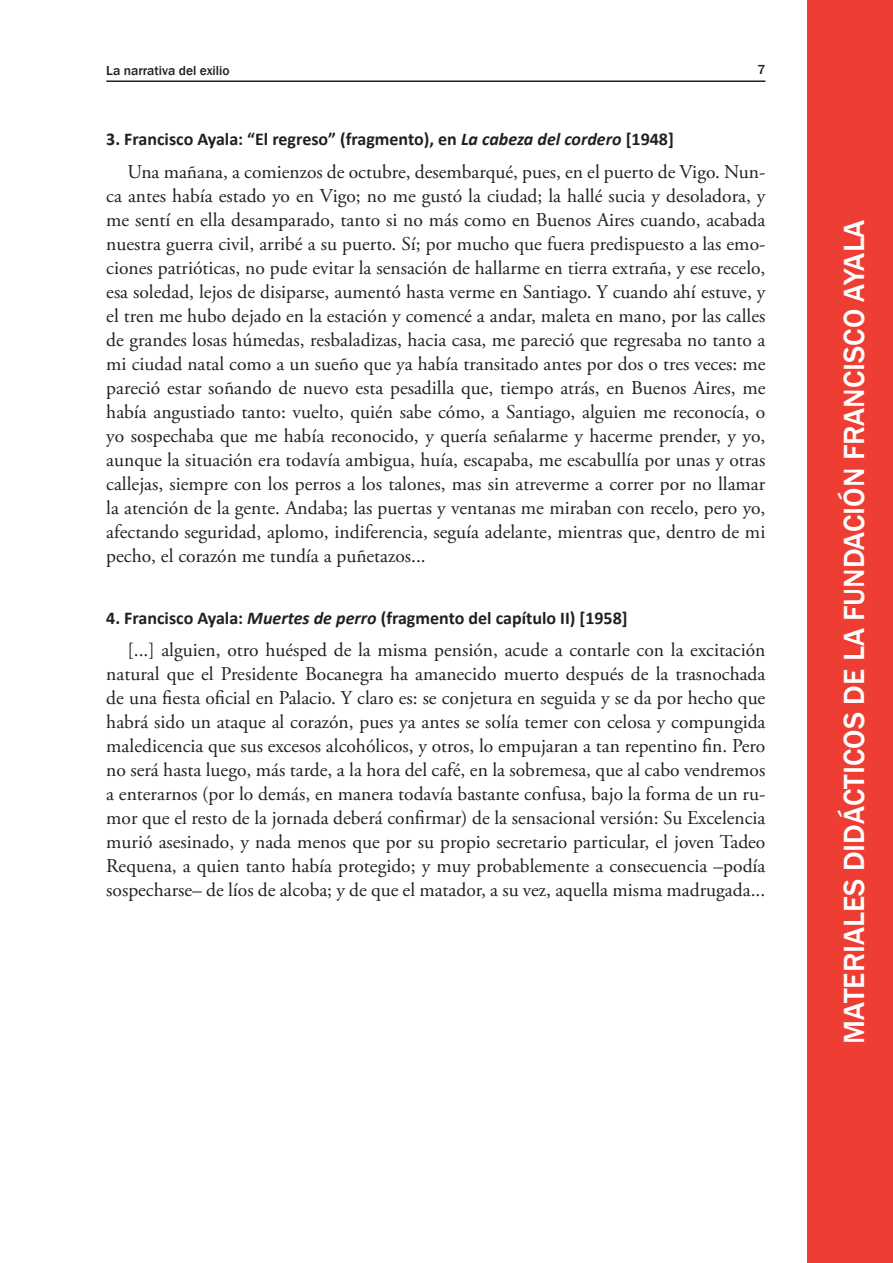
<style>
.page{position:relative;width:893px;height:1263px;background:#fff}
.page>*{position:absolute;margin:0;border:0;box-sizing:border-box;transform-origin:0 0}
.t1{font:500 30px "Franklin Gothic";color:#fff}
.t2{font:19.5px/24px "Adobe Garamond Pro";color:#231f20;text-align:justify}
.t3{font:700 18px "Calibri";color:#231f20}
.t4{font:500 13.5px "Franklin Gothic";color:#231f20}
.s1{font-style:italic}
</style>
<div class="page">
<hr style="left:106px;top:80px;width:659px;height:2px;background:#231f20">
<div style="left:807px;top:0;width:86px;height:1263px;background:#ee3e34"></div>
<p class="t4" style="left:106px;top:62px;width:125px">La narrativa del exilio</p>
<p class="t4" style="left:757px;top:62px;width:9px">7</p>
<p class="t3" style="left:106px;top:128px;width:569px">3. Francisco Ayala: “El regreso” (fragmento), en <span class="s1">La cabeza del cordero</span> [1948]</p>
<p class="t2" style="left:106px;top:160px;width:661px;text-indent:21px">Una mañana, a comienzos de octubre, desembarqué, pues, en el puerto de Vigo. Nun&shy;ca antes había estado yo en Vigo; no me gustó la ciudad; la hallé sucia y desoladora, y me sentí en ella desamparado, tanto si no más como en Buenos Aires cuando, acabada nuestra guerra civil, arribé a su puerto. Sí; por mucho que fuera predispuesto a las emo&shy;ciones patrióticas, no pude evitar la sensación de hallarme en tierra extraña, y ese recelo, esa soledad, lejos de disiparse, aumentó hasta verme en Santiago. Y cuando ahí estuve, y el tren me hubo dejado en la estación y comencé a andar, maleta en mano, por las calles de grandes losas húmedas, resbaladizas, hacia casa, me pareció que regresaba no tanto a mi ciudad natal como a un sueño que ya había transitado antes por dos o tres veces: me pareció estar soñando de nuevo esta pesadilla que, tiempo atrás, en Buenos Aires, me había angustiado tanto: vuelto, quién sabe cómo, a Santiago, alguien me reconocía, o yo sospechaba que me había reconocido, y quería señalarme y hacerme prender, y yo, aunque la situación era todavía ambigua, huía, escapaba, me escabullía por unas y otras callejas, siempre con los perros a los talones, mas sin atreverme a correr por no llamar la atención de la gente. Andaba; las puertas y ventanas me miraban con recelo, pero yo, afectando seguridad, aplomo, indiferencia, seguía adelante, mientras que, dentro de mi pecho, el corazón me tundía a puñetazos...</p>
<p class="t3" style="left:106px;top:606px;width:523px">4. Francisco Ayala: <span class="s1">Muertes de perro</span> (fragmento del capítulo II) [1958]</p>
<p class="t2" style="left:106px;top:639px;width:661px;text-indent:21px">[...] alguien, otro huésped de la misma pensión, acude a contarle con la excitación natural que el Presidente Bocanegra ha amanecido muerto después de la trasnochada de una fiesta oficial en Palacio. Y claro es: se conjetura en seguida y se da por hecho que habrá sido un ataque al corazón, pues ya antes se solía temer con celosa y compungida maledicencia que sus excesos alcohólicos, y otros, lo empujaran a tan repentino fin. Pero no será hasta luego, más tarde, a la hora del café, en la sobremesa, que al cabo vendremos a enterarnos (por lo demás, en manera todavía bastante confusa, bajo la forma de un ru&shy;mor que el resto de la jornada deberá confirmar) de la sensacional versión: Su Excelencia murió asesinado, y nada menos que por su propio secretario particular, el joven Tadeo Requena, a quien tanto había protegido; y muy probablemente a consecuencia –podía sospecharse– de líos de alcoba; y de que el matador, a su vez, aquella misma madrugada...</p>
<h1 class="t1" style="left:836px;top:1043px;width:826px;rotate:-90deg">MATERIALES DIDÁCTICOS DE LA FUNDACIÓN FRANCISCO AYALA</h1>
</div>
